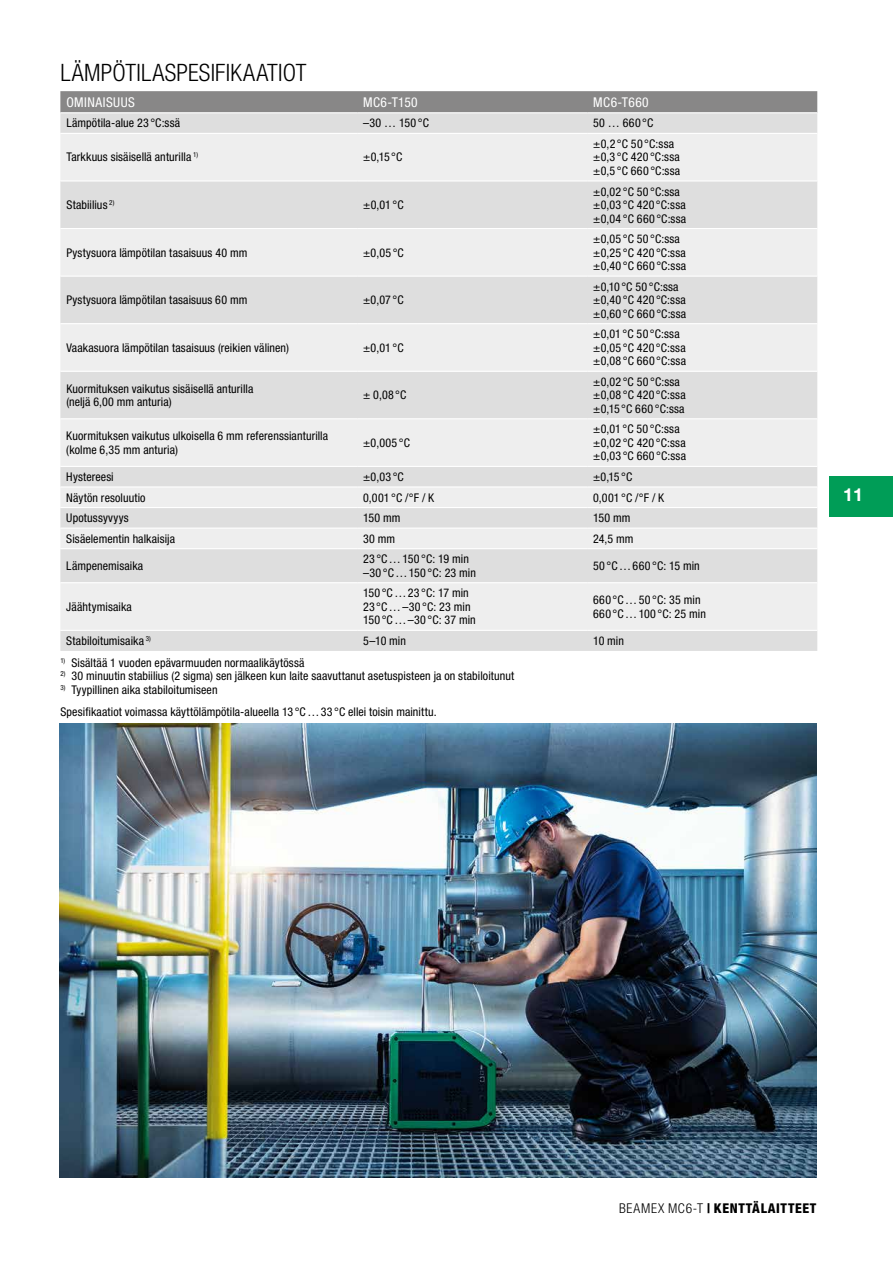
<style>
.page{position:relative;width:893px;height:1263px;background:#fff}
.page>*{position:absolute;margin:0;border:0;box-sizing:border-box;transform-origin:0 0}
.t1{font:300 condensed 24px "Helvetica Neue LT Std";letter-spacing:.01em;color:#000}
.t2{font:700 18px "Helvetica Neue LT Std";color:#fff}
.t3{font:condensed 13.5px "Helvetica Neue LT Std";letter-spacing:.03em;color:#fff}
.t4{font:800 condensed 13.5px "Helvetica Neue LT Std";letter-spacing:.045em;color:#000}
.t5{font:condensed 12px/13.5px "Helvetica Neue LT Std";letter-spacing:.01em;color:#000}
.s1{font-weight:300}
</style>
<div class="page">
<div style="left:60px;top:91px;width:757px;height:21px;background:#888787"></div>
<div style="left:60px;top:113px;width:757px;height:538px;background:#dedede"></div>
<svg style="left:60px;top:134px;width:757px;height:496px;fill:#eee"></svg>
<hr style="left:60px;top:180px;width:297px;height:2px;background:#fff">
<hr style="left:357px;top:180px;width:230px;height:2px;background:#fff">
<hr style="left:587px;top:180px;width:230px;height:2px;background:#fff">
<hr style="left:60px;top:276px;width:297px;height:1px;background:#fff">
<hr style="left:357px;top:276px;width:230px;height:1px;background:#fff">
<hr style="left:587px;top:276px;width:230px;height:1px;background:#fff">
<hr style="left:60px;top:371px;width:297px;height:1px;background:#fff">
<hr style="left:357px;top:371px;width:230px;height:1px;background:#fff">
<hr style="left:587px;top:371px;width:230px;height:1px;background:#fff">
<hr style="left:60px;top:466px;width:297px;height:1px;background:#fff">
<hr style="left:357px;top:466px;width:230px;height:1px;background:#fff">
<hr style="left:587px;top:466px;width:230px;height:1px;background:#fff">
<hr style="left:60px;top:507px;width:297px;height:1px;background:#fff">
<hr style="left:357px;top:507px;width:230px;height:1px;background:#fff">
<hr style="left:587px;top:507px;width:230px;height:1px;background:#fff">
<hr style="left:60px;top:548px;width:297px;height:1px;background:#fff">
<hr style="left:357px;top:548px;width:230px;height:1px;background:#fff">
<hr style="left:587px;top:548px;width:230px;height:1px;background:#fff">
<hr style="left:60px;top:630px;width:297px;height:1px;background:#fff">
<hr style="left:357px;top:630px;width:230px;height:1px;background:#fff">
<hr style="left:587px;top:630px;width:230px;height:1px;background:#fff">
<hr style="left:60px;top:133px;width:297px;height:1px;background:#fff">
<hr style="left:357px;top:133px;width:230px;height:1px;background:#fff">
<hr style="left:587px;top:133px;width:230px;height:1px;background:#fff">
<hr style="left:60px;top:228px;width:297px;height:1px;background:#fff">
<hr style="left:357px;top:228px;width:230px;height:1px;background:#fff">
<hr style="left:587px;top:228px;width:230px;height:1px;background:#fff">
<hr style="left:60px;top:323px;width:297px;height:1px;background:#fff">
<hr style="left:357px;top:323px;width:230px;height:1px;background:#fff">
<hr style="left:587px;top:323px;width:230px;height:1px;background:#fff">
<hr style="left:60px;top:418px;width:297px;height:1px;background:#fff">
<hr style="left:357px;top:418px;width:230px;height:1px;background:#fff">
<hr style="left:587px;top:418px;width:230px;height:1px;background:#fff">
<hr style="left:60px;top:486px;width:297px;height:1px;background:#fff">
<hr style="left:357px;top:486px;width:230px;height:1px;background:#fff">
<hr style="left:587px;top:486px;width:230px;height:1px;background:#fff">
<hr style="left:60px;top:527px;width:297px;height:2px;background:#fff">
<hr style="left:357px;top:527px;width:230px;height:2px;background:#fff">
<hr style="left:587px;top:527px;width:230px;height:2px;background:#fff">
<hr style="left:60px;top:582px;width:297px;height:1px;background:#fff">
<hr style="left:357px;top:582px;width:230px;height:1px;background:#fff">
<hr style="left:587px;top:582px;width:230px;height:1px;background:#fff">
<img style="left:60px;top:724px;width:756px;height:454px">
<div style="left:829px;top:476px;width:64px;height:40px;background:#009d57"></div>
<h1 class="t1" style="left:60px;top:59px;width:248px">LÄMPÖTILASPESIFIKAATIOT</h1>
<p class="t3" style="left:66px;top:94px;width:70px">OMINAISUUS</p>
<p class="t3" style="left:363px;top:94px;width:56px">MC6-T150</p>
<p class="t3" style="left:593px;top:94px;width:57px">MC6-T660</p>
<p class="t5" style="left:66px;top:116px;width:115px">Lämpötila-alue 23 °C:ssä</p>
<p class="t5" style="left:363px;top:116px;width:67px">–30 … 150°C</p>
<p class="t5" style="left:593px;top:116px;width:62px">50 … 660°C</p>
<p class="t5" style="left:66px;top:150px;width:133px">Tarkkuus sisäisellä anturilla <sup>1)</sup></p>
<p class="t5" style="left:363px;top:150px;width:41px">±0,15 °C</p>
<p class="t5" style="left:593px;top:137px;width:88px">±0,2°C 50°C:ssa ±0,3 °C 420 °C:ssa ±0,5°C 660°C:ssa</p>
<p class="t5" style="left:66px;top:198px;width:50px">Stabiilius <sup>2)</sup></p>
<p class="t5" style="left:363px;top:198px;width:42px">±0,01 °C</p>
<p class="t5" style="left:66px;top:246px;width:183px">Pystysuora lämpötilan tasaisuus 40 mm</p>
<p class="t5" style="left:363px;top:246px;width:42px">±0,05°C</p>
<p class="t5" style="left:66px;top:293px;width:182px">Pystysuora lämpötilan tasaisuus 60 mm</p>
<p class="t5" style="left:363px;top:293px;width:42px">±0,07 °C</p>
<p class="t5" style="left:66px;top:341px;width:224px">Vaakasuora lämpötilan tasaisuus (reikien välinen)</p>
<p class="t5" style="left:363px;top:341px;width:42px">±0,01 °C</p>
<p class="t5" style="left:66px;top:381px;width:189px">Kuormituksen vaikutus sisäisellä anturilla (neljä 6,00 mm anturia)</p>
<p class="t5" style="left:363px;top:388px;width:45px">± 0,08 °C</p>
<p class="t5" style="left:66px;top:429px;width:263px">Kuormituksen vaikutus ulkoisella 6 mm referenssianturilla (kolme 6,35 mm anturia)</p>
<p class="t5" style="left:363px;top:436px;width:48px">±0,005°C</p>
<p class="t5" style="left:593px;top:184px;width:94px">±0,02°C 50°C:ssa ±0,03°C 420°C:ssa ±0,04°C 660°C:ssa</p>
<p class="t5" style="left:593px;top:232px;width:94px">±0,05°C 50°C:ssa ±0,25°C 420°C:ssa ±0,40°C 660°C:ssa</p>
<p class="t5" style="left:593px;top:280px;width:94px">±0,10 °C 50 °C:ssa ±0,40°C 420°C:ssa ±0,60°C 660°C:ssa</p>
<p class="t5" style="left:593px;top:327px;width:94px">±0,01 °C 50 °C:ssa ±0,05°C 420°C:ssa ±0,08°C 660°C:ssa</p>
<p class="t5" style="left:593px;top:375px;width:94px">±0,02°C 50°C:ssa ±0,08°C 420°C:ssa ±0,15°C 660°C:ssa</p>
<p class="t5" style="left:593px;top:422px;width:94px">±0,01 °C 50 °C:ssa ±0,02°C 420°C:ssa ±0,03°C 660°C:ssa</p>
<p class="t5" style="left:66px;top:470px;width:49px">Hystereesi</p>
<p class="t5" style="left:363px;top:470px;width:42px">±0,03°C</p>
<p class="t5" style="left:593px;top:470px;width:41px">±0,15 °C</p>
<p class="t5" style="left:66px;top:490px;width:81px">Näytön resoluutio</p>
<p class="t5" style="left:363px;top:490px;width:73px">0,001 °C /°F / K</p>
<p class="t5" style="left:593px;top:490px;width:73px">0,001 °C /°F / K</p>
<p class="t5" style="left:66px;top:511px;width:64px">Upotussyvyys</p>
<p class="t5" style="left:363px;top:511px;width:39px">150 mm</p>
<p class="t5" style="left:593px;top:511px;width:39px">150 mm</p>
<p class="t5" style="left:66px;top:532px;width:110px">Sisäelementin halkaisija</p>
<p class="t5" style="left:363px;top:532px;width:34px">30 mm</p>
<p class="t5" style="left:593px;top:532px;width:42px">24,5 mm</p>
<p class="t5" style="left:66px;top:559px;width:78px">Lämpenemisaika</p>
<p class="t5" style="left:363px;top:552px;width:114px">23 °C…150 °C: 19 min –30°C…150°C: 23 min</p>
<p class="t5" style="left:593px;top:559px;width:108px">50°C…660°C: 15 min</p>
<p class="t5" style="left:66px;top:600px;width:67px">Jäähtymisaika</p>
<p class="t5" style="left:363px;top:586px;width:114px">150 °C…23 °C: 17 min<br>23°C…–30°C: 23 min<br>150°C…–30°C: 37 min</p>
<p class="t5" style="left:593px;top:593px;width:114px">660°C…50°C: 35 min<br>660°C…100°C: 25 min</p>
<p class="t5" style="left:66px;top:634px;width:86px">Stabiloitumisaika <sup>3)</sup></p>
<p class="t5" style="left:363px;top:634px;width:44px">5–10 min</p>
<p class="t5" style="left:593px;top:634px;width:32px">10 min</p>
<p class="t5" style="left:60px;top:656px;width:246px"><sup>1)</sup> Sisältää 1 vuoden epävarmuuden normaalikäytössä</p>
<p class="t5" style="left:60px;top:669px;width:455px"><sup>2)</sup> 30 minuutin stabiilius (2 sigma) sen jälkeen kun laite saavuttanut asetuspisteen ja on stabiloitunut</p>
<p class="t5" style="left:60px;top:678px;width:378px;line-height:22px"><sup>3)</sup> Tyypillinen aika stabiloitumiseen<br>Spesifikaatiot voimassa käyttölämpötila-alueella 13 °C…33 °C ellei toisin mainittu.</p>
<h2 class="t2" style="left:843px;top:484px;width:21px">11</h2>
<p class="t4" style="left:619px;top:1200px;width:199px"><span class="s1">BEAMEX MC6-T</span> | KENTTÄLAITTEET</p>
</div>
